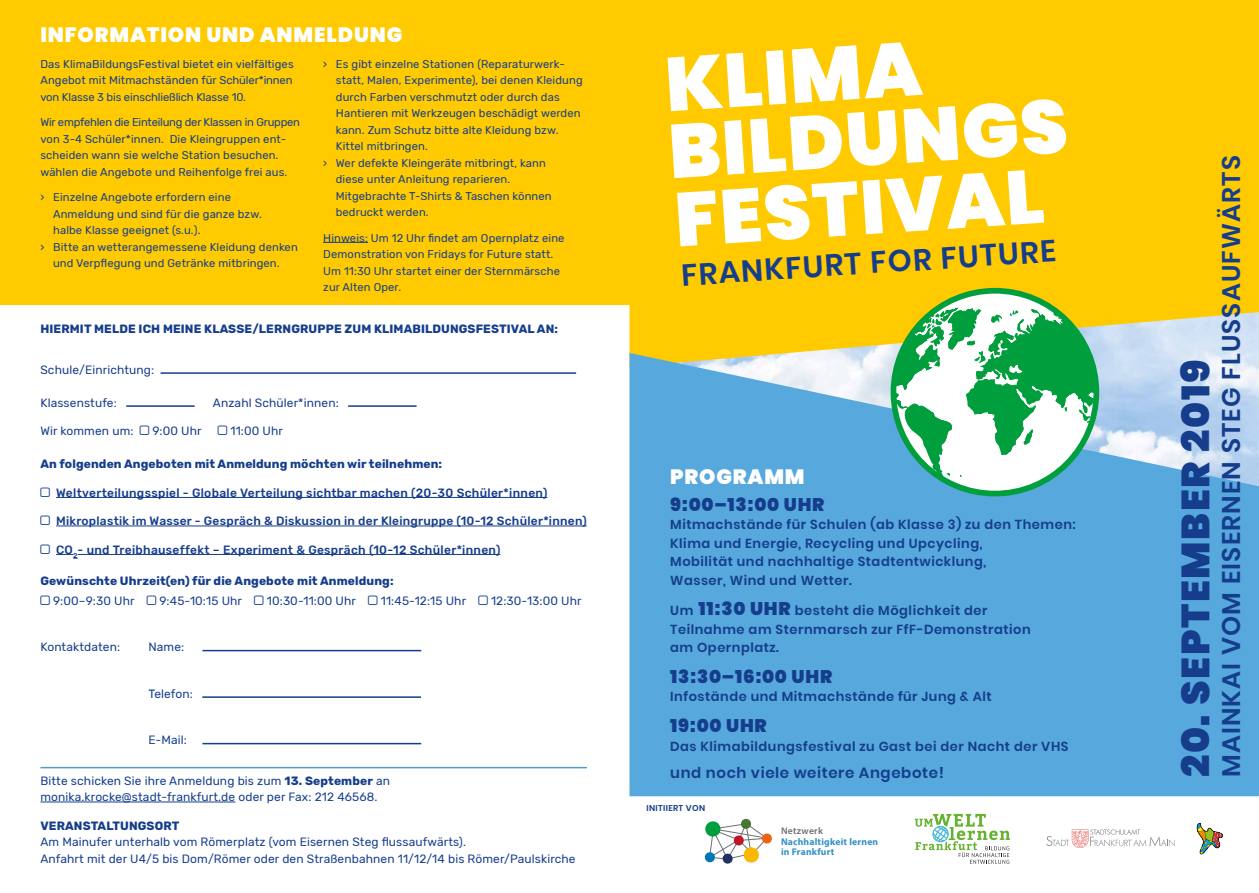
<style>
.page{position:relative;width:1259px;height:893px;background:#fff}
.page>*{position:absolute;margin:0;border:0;box-sizing:border-box;transform-origin:0 0}
.t1{font:900 75.75px/135.9px "Poppins";color:#fff}
.t2{font:900 39.45px "Poppins";letter-spacing:.04em;color:#153d8c}
.t3{font:600 30.3px "Poppins";color:#153d8c}
.t4{font:600 25.5px "Poppins";letter-spacing:.045em;color:#153d8c}
.t5{font:900 20.7px "Poppins";letter-spacing:.04em;color:#fff}
.t6{font:900 18.3px "Poppins";letter-spacing:.04em;color:#153d8c}
.t7{font:600 15px "Poppins";letter-spacing:.04em;color:#153d8c}
.t8{font:600 13.05px/18.5px "Poppins";letter-spacing:.04em;color:#153d8c}
.t9{font:12px/16.5px "Rubik";letter-spacing:.01em;color:#153d8c}
.t10{font:500 12px "Rubik";letter-spacing:.025em;color:#153d8c}
.t11{font:700 12px "Rubik";letter-spacing:.01em;color:#153d8c}
.t12{font:11.25px/16.5px "Rubik";letter-spacing:.01em;color:#153d8c}
.t13{font:700 9.75px/10.5px "Myriad Pro";letter-spacing:.02em;color:#3192c6}
.t14{font:600 9.75px "Myriad Pro";letter-spacing:.03em;color:#706f6f}
.t15{font:600 8.4px "Poppins";letter-spacing:.04em;color:#153d8c}
.s1{font-weight:700}
.s2{font-weight:900;font-size:18.3px}
</style>
<div class="page">
<div style="left:0;top:0;width:629px;height:304px;background:#ffca00"></div>
<div style="left:629px;top:0;width:630px;height:353px;background:#ffca00"></div>
<svg style="left:629px;top:353px;width:630px;height:443px;background:#62adde"></svg>
<svg style="left:1046px;top:829px;width:128px;height:19px"></svg>
<svg style="left:1196px;top:823px;width:26px;height:31px"></svg>
<hr style="left:323px;top:242px;width:45px;height:1px;background:#153d8c">
<svg style="left:915px;top:814px;width:95px;height:50px"></svg>
<svg style="left:704px;top:818px;width:68px;height:46px"></svg>
<svg style="left:893px;top:291px;width:203px;height:202px"></svg>
<div style="left:890px;top:288px;width:209px;height:208px;border:6px solid #009e3c;border-radius:50%"></div>
<svg style="left:893px;top:308px;width:203px;height:175px"></svg>
<hr style="left:56px;top:497px;width:491px;height:1px;background:#153d8c">
<hr style="left:56px;top:526px;width:531px;height:1px;background:#153d8c">
<svg style="left:56px;top:554px;width:22px;height:5px"></svg>
<hr style="left:78px;top:554px;width:422px;height:1px;background:#153d8c">
<hr style="left:40px;top:802px;width:195px;height:1px;background:#153d8c">
<hr style="left:161px;top:372px;width:415px;height:2px;background:#153d8c">
<hr style="left:126px;top:405px;width:69px;height:2px;background:#153d8c">
<hr style="left:348px;top:405px;width:68px;height:2px;background:#153d8c">
<hr style="left:202px;top:650px;width:219px;height:1px;background:#153d8c">
<hr style="left:202px;top:696px;width:219px;height:2px;background:#153d8c">
<hr style="left:202px;top:743px;width:219px;height:1px;background:#153d8c">
<hr style="left:40px;top:767px;width:547px;height:1px;background:#509ccd">
<h3 class="t5" style="left:40px;top:23px;width:363px">INFORMATION UND ANMELDUNG</h3>
<p class="t12" style="left:40px;top:56px;width:255px;text-align:justify">Das KlimaBildungsFestival bietet ein vielfältiges Angebot mit Mitmachständen für Schüler*innen von Klasse 3 bis einschließlich Klasse 10.</p>
<p class="t12" style="left:40px;top:114px;width:261px">Wir empfehlen die Einteilung der Klassen in Gruppen von 3-4 Schüler*innen. Die Kleingruppen ent&shy;scheiden wann sie welche Station besuchen. wählen die Angebote und Reihenfolge frei aus.</p>
<p class="t12" style="left:40px;top:189px;width:192px">› Einzelne Angebote erfordern eine</p>
<p class="t12" style="left:53px;top:206px;width:210px">Anmeldung und sind für die ganze bzw.</p>
<p class="t12" style="left:53px;top:222px;width:149px">halbe Klasse geeignet (s.u.).</p>
<p class="t12" style="left:40px;top:239px;width:259px">› Bitte an wetterangemessene Kleidung denken</p>
<p class="t12" style="left:53px;top:255px;width:228px">und Verpflegung und Getränke mitbringen.</p>
<p class="t12" style="left:323px;top:56px;width:243px">› Es gibt einzelne Stationen (Reparaturwerk-</p>
<p class="t12" style="left:336px;top:72px;width:248px">statt, Malen, Experimente), bei denen Kleidung</p>
<p class="t12" style="left:336px;top:89px;width:225px">durch Farben verschmutzt oder durch das</p>
<p class="t12" style="left:336px;top:105px;width:246px">Hantieren mit Werkzeugen beschädigt werden</p>
<p class="t12" style="left:336px;top:122px;width:224px">kann. Zum Schutz bitte alte Kleidung bzw.</p>
<p class="t12" style="left:336px;top:138px;width:93px">Kittel mitbringen.</p>
<p class="t12" style="left:323px;top:155px;width:224px">› Wer defekte Kleingeräte mitbringt, kann</p>
<p class="t12" style="left:336px;top:171px;width:176px">diese unter Anleitung reparieren.</p>
<p class="t12" style="left:336px;top:188px;width:217px">Mitgebrachte T-Shirts &amp; Taschen können</p>
<p class="t12" style="left:336px;top:204px;width:94px">bedruckt werden.</p>
<p class="t12" style="left:323px;top:230px;width:243px">Hinweis: Um 12 Uhr findet am Opernplatz eine Demonstration von Fridays for Future statt.<br>Um 11:30 Uhr startet einer der Sternmärsche zur Alten Oper.</p>
<p class="t11" style="left:40px;top:322px;width:519px">HIERMIT MELDE ICH MEINE KLASSE/LERNGRUPPE ZUM KLIMABILDUNGSFESTIVAL AN:</p>
<p class="t9" style="left:40px;top:362px;width:115px">Schule/Einrichtung:</p>
<p class="t9" style="left:40px;top:395px;width:78px">Klassenstufe:</p>
<p class="t9" style="left:213px;top:395px;width:127px">Anzahl Schüler*innen:</p>
<p class="t9" style="left:40px;top:423px;width:95px">Wir kommen um:</p>
<p class="t9" style="left:152px;top:423px;width:51px">9:00 Uhr</p>
<p class="t9" style="left:230px;top:423px;width:54px">11:00 Uhr</p>
<p class="t11" style="left:40px;top:457px;width:403px">An folgenden Angeboten mit Anmeldung möchten wir teilnehmen:</p>
<p class="t10" style="left:56px;top:486px;width:493px">Weltverteilungsspiel - Globale Verteilung sichtbar machen (20-30 Schüler*innen)</p>
<p class="t10" style="left:56px;top:514px;width:532px">Mikroplastik im Wasser - Gespräch &amp; Diskussion in der Kleingruppe (10-12 Schüler*innen)</p>
<p class="t10" style="left:56px;top:543px;width:446px">CO<sub>2</sub>- und Treibhauseffekt – Experiment &amp; Gespräch (10-12 Schüler*innen)</p>
<p class="t11" style="left:40px;top:574px;width:355px">Gewünschte Uhrzeit(en) für die Angebote mit Anmeldung:</p>
<p class="t9" style="left:53px;top:593px;width:83px">9:00–9:30 Uhr</p>
<p class="t9" style="left:159px;top:593px;width:84px">9:45-10:15 Uhr</p>
<p class="t9" style="left:267px;top:593px;width:91px">10:30-11:00 Uhr</p>
<p class="t9" style="left:381px;top:593px;width:87px">11:45-12:15 Uhr</p>
<p class="t9" style="left:491px;top:593px;width:92px">12:30-13:00 Uhr</p>
<p class="t9" style="left:40px;top:639px;width:81px">Kontaktdaten:</p>
<p class="t9" style="left:148px;top:639px;width:37px">Name:</p>
<p class="t9" style="left:148px;top:686px;width:46px">Telefon:</p>
<p class="t9" style="left:148px;top:732px;width:40px">E-Mail:</p>
<p class="t9" style="left:40px;top:773px;width:351px">Bitte schicken Sie ihre Anmeldung bis zum <span class="s1">13. September</span> an monika.krocke@stadt-frankfurt.de oder per Fax: 212 46568.</p>
<p class="t11" style="left:40px;top:819px;width:140px">VERANSTALTUNGSORT</p>
<p class="t9" style="left:40px;top:834px;width:537px">Am Mainufer unterhalb vom Römerplatz (vom Eisernen Steg flussaufwärts).<br>Anfahrt mit der U4/5 bis Dom/Römer oder den Straßenbahnen 11/12/14 bis Römer/Paulskirche</p>
<h1 class="t1" style="left:661px;top:18px;width:371px;rotate:-4deg">KLIMA<br>FESTIVAL</h1>
<h1 class="t1" style="left:664px;top:85px;width:401px;rotate:-4deg">BILDUNGS</h1>
<h3 class="t3" style="left:680px;top:258px;width:377px;rotate:-4deg">FRANKFURT FOR FUTURE</h3>
<h3 class="t5" style="left:670px;top:465px;width:136px">PROGRAMM</h3>
<h3 class="t6" style="left:670px;top:494px;width:156px">9:00–13:00 UHR</h3>
<p class="t8" style="left:670px;top:515px;width:407px">Mitmachstände für Schulen (ab Klasse 3) zu den Themen:<br>Klima und Energie, Recycling und Upcycling,<br>Mobilität und nachhaltige Stadtentwicklung,<br>Wasser, Wind und Wetter.</p>
<p class="t8" style="left:670px;top:602px;width:362px">Um <span class="s2">11:30 UHR</span> besteht die Möglichkeit der<br>Teilnahme am Sternmarsch zur FfF-Demonstration am Opernplatz.</p>
<h3 class="t6" style="left:670px;top:666px;width:163px">13:30–16:00 UHR</h3>
<p class="t8" style="left:670px;top:688px;width:323px">Infostände und Mitmachstände für Jung &amp; Alt</p>
<h3 class="t6" style="left:670px;top:715px;width:98px">19:00 UHR</h3>
<p class="t8" style="left:670px;top:737px;width:400px">Das Klimabildungsfestival zu Gast bei der Nacht der VHS</p>
<h3 class="t7" style="left:670px;top:764px;width:275px">und noch viele weitere Angebote!</h3>
<p class="t15" style="left:646px;top:803px;width:60px">INITIIERT VON</p>
<p class="t14" style="left:781px;top:825px;width:43px">Netzwerk</p>
<p class="t13" style="left:781px;top:836px;width:99px">Nachhaltigkeit lernen in Frankfurt</p>
<h3 class="t4" style="left:1216px;top:777px;width:623px;rotate:-90deg">MAINKAI VOM EISERNEN STEG FLUSSAUFWÄRTS</h3>
<h2 class="t2" style="left:1173px;top:777px;width:419px;rotate:-90deg">20. SEPTEMBER 2019</h2>
</div>
